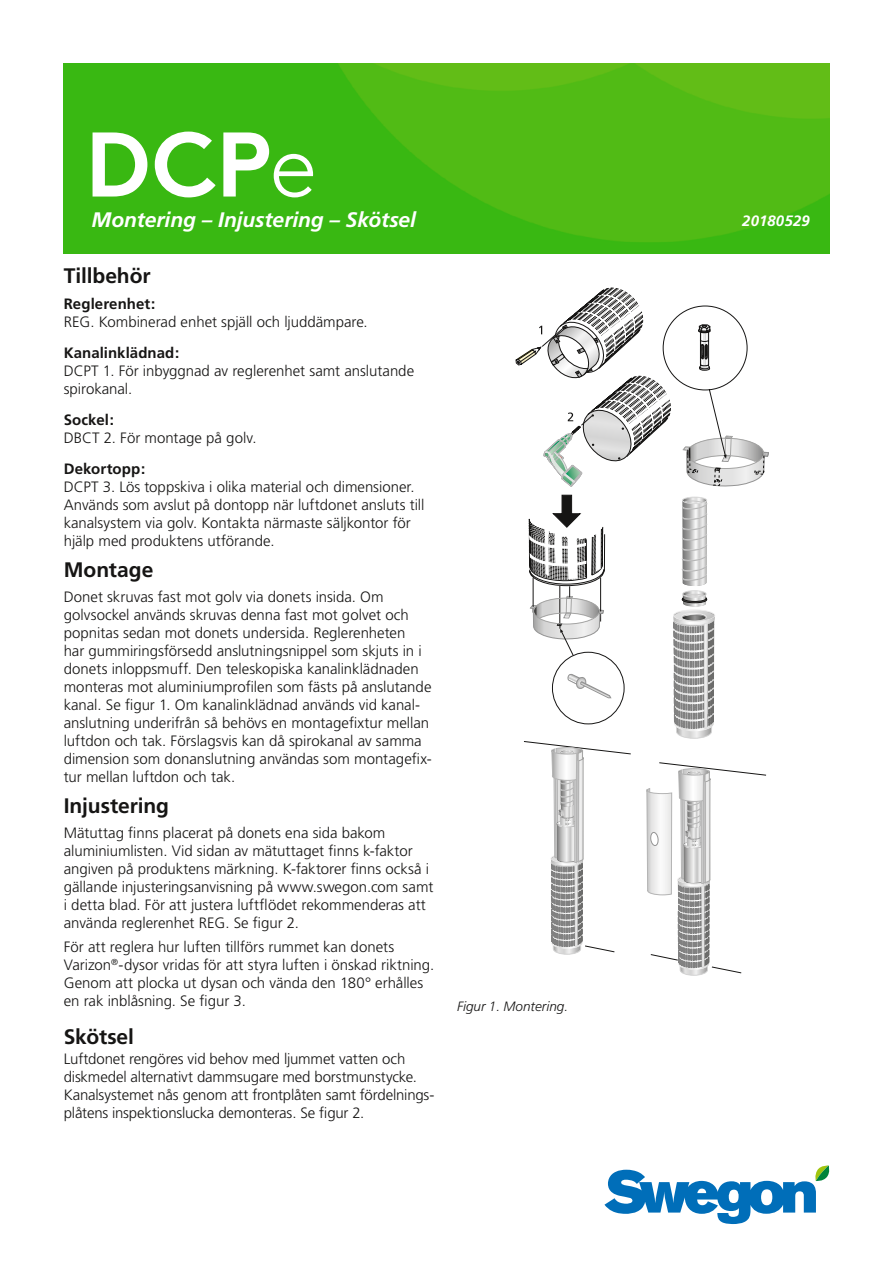
<style>
.page{position:relative;width:893px;height:1263px;background:#fff}
.page>*{position:absolute;margin:0;border:0;box-sizing:border-box;transform-origin:0 0}
.t1{font:700 91.5px "Swegon Brown";color:#fff}
.t2{font:700 21px "Frutiger";letter-spacing:-.005em;color:#161514}
.t3{font:italic 700 21px "Frutiger";letter-spacing:-.005em;color:#fff}
.t4{font:300 15px/18px "Frutiger";letter-spacing:-.005em;color:#161514}
.t5{font:700 15px "Frutiger";letter-spacing:.005em;color:#161514}
.t6{font:italic 700 15px "Frutiger";letter-spacing:.015em;color:#fff}
.t7{font:italic 300 13.5px "Frutiger";color:#161514}
.s1{font-weight:300}
</style>
<div class="page">
<svg style="left:604px;top:1165px;width:226px;height:59px"></svg>
<img style="left:64px;top:64px;width:765px;height:189px">
<svg style="left:516px;top:287px;width:253px;height:689px"></svg>
<hr style="left:600px;top:578px;width:1px;height:33px;background:#161514">
<h1 class="t1" style="left:85px;top:90px;width:233px">DCP<span class="s1">e</span></h1>
<h2 class="t3" style="left:92px;top:207px;width:326px">Montering – Injustering – Skötsel</h2>
<p class="t6" style="left:742px;top:212px;width:69px">20180529</p>
<h2 class="t2" style="left:64px;top:263px;width:88px">Tillbehör</h2>
<p class="t5" style="left:64px;top:295px;width:93px">Reglerenhet:</p>
<p class="t4" style="left:64px;top:313px;width:305px">REG. Kombinerad enhet spjäll och ljuddämpare.</p>
<p class="t5" style="left:64px;top:344px;width:117px">Kanalinklädnad:</p>
<p class="t4" style="left:64px;top:362px;width:352px">DCPT 1. För inbyggnad av reglerenhet samt anslutande spirokanal.</p>
<p class="t5" style="left:64px;top:411px;width:52px">Sockel:</p>
<p class="t4" style="left:64px;top:429px;width:194px">DBCT 2. För montage på golv.</p>
<p class="t5" style="left:64px;top:460px;width:83px">Dekortopp:</p>
<p class="t4" style="left:64px;top:478px;width:362px">DCPT 3. Lös toppskiva i olika material och dimensioner.<br>Används som avslut på dontopp när luftdonet ansluts till kanalsystem via golv. Kontakta närmaste säljkontor för hjälp med produktens utförande.</p>
<h2 class="t2" style="left:64px;top:558px;width:91px">Montage</h2>
<p class="t4" style="left:64px;top:588px;width:369px">Donet skruvas fast mot golv via donets insida. Om golvsockel används skruvas denna fast mot golvet och popnitas sedan mot donets undersida. Reglerenheten<br>har gummiringsförsedd anslutningsnippel som skjuts in i donets inloppsmuff. Den teleskopiska kanalinklädnaden monteras mot aluminiumprofilen som fästs på anslutande kanal. Se figur 1. Om kanalinklädnad används vid kanal&shy;anslutning underifrån så behövs en montagefixtur mellan luftdon och tak. Förslagsvis kan då spirokanal av samma dimension som donanslutning användas som montagefix&shy;tur mellan luftdon och tak.</p>
<h2 class="t2" style="left:64px;top:794px;width:107px">Injustering</h2>
<p class="t4" style="left:64px;top:824px;width:371px">Mätuttag finns placerat på donets ena sida bakom aluminiumlisten. Vid sidan av mätuttaget finns k-faktor angiven på produktens märkning. K-faktorer finns också i gällande injusteringsanvisning på www.swegon.com samt i detta blad. För att justera luftflödet rekommenderas att använda reglerenhet REG. Se figur 2.</p>
<p class="t4" style="left:64px;top:938px;width:372px">För att reglera hur luften tillförs rummet kan donets Varizon<sup>®</sup>-dysor vridas för att styra luften i önskad riktning.<br>Genom att plocka ut dysan och vända den 180° erhålles en rak inblåsning. Se figur 3.</p>
<h2 class="t2" style="left:64px;top:1024px;width:72px">Skötsel</h2>
<p class="t4" style="left:64px;top:1050px;width:372px">Luftdonet rengöres vid behov med ljummet vatten och diskmedel alternativt dammsugare med borstmunstycke.<br>Kanalsystemet nås genom att frontplåten samt fördelnings&shy;plåtens inspektionslucka demonteras. Se figur 2.</p>
<p class="t7" style="left:457px;top:998px;width:113px">Figur 1. Montering.</p>
</div>
